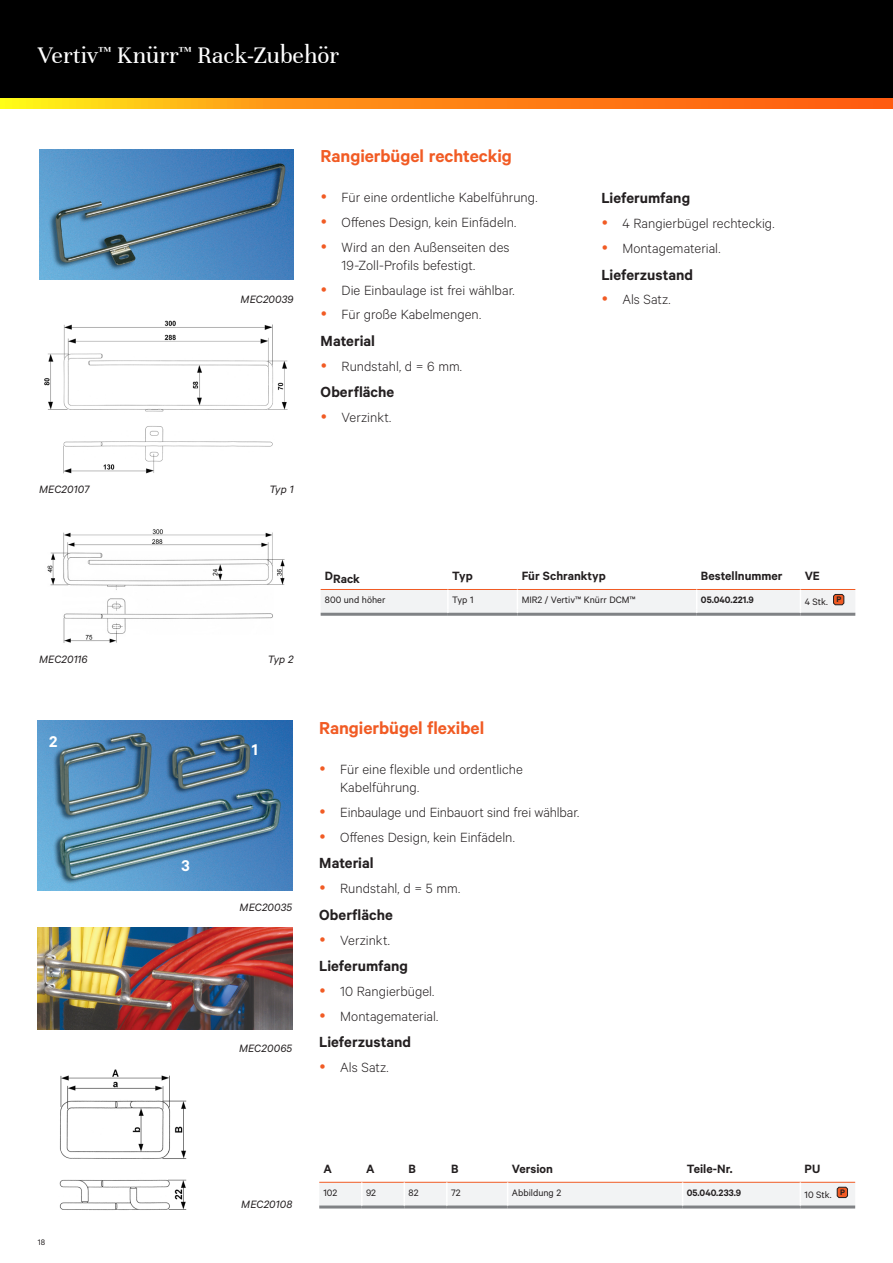
<style>
.page{position:relative;width:893px;height:1263px;background:#fff}
.page>*{position:absolute;margin:0;border:0;box-sizing:border-box;transform-origin:0 0}
.Vertiv_Header_Small{font:25.5px "Unna";color:#fff}
.Vertiv_Orange_Main_H{font:600 19.5px "Calibre";letter-spacing:-.005em;color:#f15b24}
.t1{font:600 17.55px "Calibre";color:#fff}
.Vertiv_Heading{font:600 16.5px "Calibre";color:#231f20}
.t2{font:300 15px/18px "Calibre";color:#231f20}
.Table_Header_Black{font:600 13.5px "Calibre";color:#231f20}
.Vertiv_Caption{font:italic 12px "Calibre";letter-spacing:.01em;color:#231f20}
.Table_Body{font:10.5px "Calibre";color:#231f20}
.Table_Body-2{font:600 10.5px "Calibre";color:#231f20}
.t3{font:9px "Calibre";color:#231f20}
.t4{font:600 9px "Calibre";color:#231f20}
</style>
<div class="page">
<div style="left:0;top:0;width:893px;height:108px;background:#000"></div>
<svg style="left:0;top:98px;width:893px;height:11px;background:#ff9014"></svg>
<img style="left:39px;top:149px;width:255px;height:131px">
<img style="left:44px;top:320px;width:244px;height:154px">
<img style="left:47px;top:529px;width:238px;height:114px">
<hr style="left:321px;top:613px;width:127px;height:3px;background:#808285">
<hr style="left:448px;top:613px;width:69px;height:3px;background:#808285">
<hr style="left:517px;top:613px;width:180px;height:3px;background:#808285">
<hr style="left:697px;top:613px;width:103px;height:3px;background:#808285">
<hr style="left:800px;top:613px;width:55px;height:3px;background:#808285">
<svg style="left:321px;top:589px;width:534px;height:25px"></svg>
<img style="left:38px;top:927px;width:254px;height:102px">
<img style="left:38px;top:721px;width:254px;height:169px">
<img style="left:59px;top:1069px;width:128px;height:141px">
<hr style="left:319px;top:1205px;width:43px;height:3px;background:#808285">
<hr style="left:362px;top:1205px;width:42px;height:3px;background:#808285">
<hr style="left:404px;top:1205px;width:43px;height:3px;background:#808285">
<hr style="left:447px;top:1205px;width:61px;height:3px;background:#808285">
<hr style="left:508px;top:1205px;width:175px;height:3px;background:#808285">
<hr style="left:683px;top:1205px;width:117px;height:3px;background:#808285">
<hr style="left:800px;top:1205px;width:55px;height:3px;background:#808285">
<svg style="left:319px;top:1182px;width:536px;height:25px"></svg>
<p class="Vertiv_Header_Small" style="left:38px;top:41px;width:303px">Vertiv<sup>™</sup> Knürr<sup>™</sup> Rack-Zubehör</p>
<p class="Vertiv_Caption" style="left:241px;top:292px;width:54px">MEC20039</p>
<p class="Vertiv_Caption" style="left:39px;top:482px;width:52px">MEC20107</p>
<p class="Vertiv_Caption" style="left:269px;top:482px;width:26px">Typ 1</p>
<p class="Vertiv_Orange_Main_H" style="left:321px;top:145px;width:193px">Rangierbügel rechteckig</p>
<p class="t2" style="left:342px;top:188px;width:197px">Für eine ordentliche Kabelführung.</p>
<p class="t2" style="left:342px;top:213px;width:176px">Offenes Design, kein Einfädeln.</p>
<p class="t2" style="left:342px;top:238px;width:169px">Wird an den Außenseiten des<br>19-Zoll-Profils befestigt.</p>
<p class="t2" style="left:342px;top:280px;width:175px">Die Einbaulage ist frei wählbar.</p>
<p class="t2" style="left:342px;top:305px;width:141px">Für große Kabelmengen.</p>
<p class="Vertiv_Heading" style="left:321px;top:331px;width:56px">Material</p>
<p class="t2" style="left:342px;top:356px;width:122px">Rundstahl, d = 6 mm.</p>
<p class="Vertiv_Heading" style="left:321px;top:382px;width:75px">Oberfläche</p>
<p class="t2" style="left:342px;top:408px;width:51px">Verzinkt.</p>
<p class="Vertiv_Heading" style="left:601px;top:188px;width:90px">Lieferumfang</p>
<p class="t2" style="left:622px;top:214px;width:154px">4 Rangierbügel rechteckig.</p>
<p class="t2" style="left:622px;top:239px;width:100px">Montagematerial.</p>
<p class="Vertiv_Heading" style="left:601px;top:265px;width:93px">Lieferzustand</p>
<p class="t2" style="left:622px;top:290px;width:50px">Als Satz.</p>
<p class="Vertiv_Caption" style="left:39px;top:652px;width:50px">MEC20116</p>
<p class="Vertiv_Caption" style="left:268px;top:652px;width:27px">Typ 2</p>
<p class="t1" style="left:49px;top:731px;width:10px">2</p>
<p class="t1" style="left:181px;top:855px;width:10px">3</p>
<p class="t1" style="left:252px;top:739px;width:8px">1</p>
<p class="Vertiv_Caption" style="left:240px;top:901px;width:54px">MEC20035</p>
<p class="Vertiv_Caption" style="left:239px;top:1041px;width:55px">MEC20065</p>
<p class="Table_Header_Black" style="left:325px;top:571px;width:37px">DRack</p>
<p class="Table_Header_Black" style="left:452px;top:568px;width:22px">Typ</p>
<p class="Table_Header_Black" style="left:522px;top:568px;width:86px">Für Schranktyp</p>
<p class="Table_Header_Black" style="left:701px;top:568px;width:83px">Bestellnummer</p>
<p class="Table_Header_Black" style="left:805px;top:568px;width:17px">VE</p>
<p class="Table_Body" style="left:325px;top:594px;width:62px">800 und höher</p>
<p class="Table_Body" style="left:452px;top:594px;width:23px">Typ 1</p>
<p class="Table_Body" style="left:522px;top:594px;width:116px">MIR2 / Vertiv™ Knürr DCM™</p>
<p class="Table_Body-2" style="left:701px;top:593px;width:54px">05.040.221.9</p>
<p class="Table_Body" style="left:805px;top:596px;width:25px">4 Stk.</p>
<p class="t4" style="left:836px;top:594px;width:6px">P</p>
<p class="Vertiv_Orange_Main_H" style="left:319px;top:716px;width:166px">Rangierbügel flexibel</p>
<p class="t2" style="left:340px;top:760px;width:184px">Für eine flexible und ordentliche<br>Kabelführung.</p>
<p class="t2" style="left:340px;top:803px;width:240px">Einbaulage und Einbauort sind frei wählbar.</p>
<p class="t2" style="left:340px;top:827px;width:176px">Offenes Design, kein Einfädeln.</p>
<p class="Vertiv_Heading" style="left:319px;top:853px;width:56px">Material</p>
<p class="t2" style="left:340px;top:879px;width:121px">Rundstahl, d = 5 mm.</p>
<p class="Vertiv_Heading" style="left:319px;top:905px;width:75px">Oberfläche</p>
<p class="t2" style="left:340px;top:930px;width:51px">Verzinkt.</p>
<p class="Vertiv_Heading" style="left:319px;top:956px;width:90px">Lieferumfang</p>
<p class="t2" style="left:340px;top:981px;width:96px">10 Rangierbügel.</p>
<p class="t2" style="left:340px;top:1006px;width:100px">Montagematerial.</p>
<p class="Vertiv_Heading" style="left:319px;top:1032px;width:93px">Lieferzustand</p>
<p class="t2" style="left:340px;top:1057px;width:50px">Als Satz.</p>
<p class="t3" style="left:38px;top:1236px;width:9px">18</p>
<p class="Vertiv_Caption" style="left:241px;top:1197px;width:52px">MEC20108</p>
<p class="Table_Header_Black" style="left:323px;top:1161px;width:10px">A</p>
<p class="Table_Header_Black" style="left:366px;top:1161px;width:10px">A</p>
<p class="Table_Header_Black" style="left:409px;top:1161px;width:9px">B</p>
<p class="Table_Header_Black" style="left:451px;top:1161px;width:9px">B</p>
<p class="Table_Header_Black" style="left:512px;top:1161px;width:43px">Version</p>
<p class="Table_Header_Black" style="left:687px;top:1161px;width:47px">Teile-Nr.</p>
<p class="Table_Header_Black" style="left:805px;top:1161px;width:17px">PU</p>
<p class="Table_Body" style="left:323px;top:1186px;width:15px">102</p>
<p class="Table_Body" style="left:366px;top:1186px;width:12px">92</p>
<p class="Table_Body" style="left:409px;top:1186px;width:11px">82</p>
<p class="Table_Body" style="left:451px;top:1186px;width:11px">72</p>
<p class="Table_Body" style="left:512px;top:1186px;width:51px">Abbildung 2</p>
<p class="Table_Body-2" style="left:687px;top:1186px;width:56px">05.040.233.9</p>
<p class="Table_Body" style="left:805px;top:1188px;width:29px">10 Stk.</p>
<p class="t4" style="left:840px;top:1186px;width:6px">P</p>
</div>
